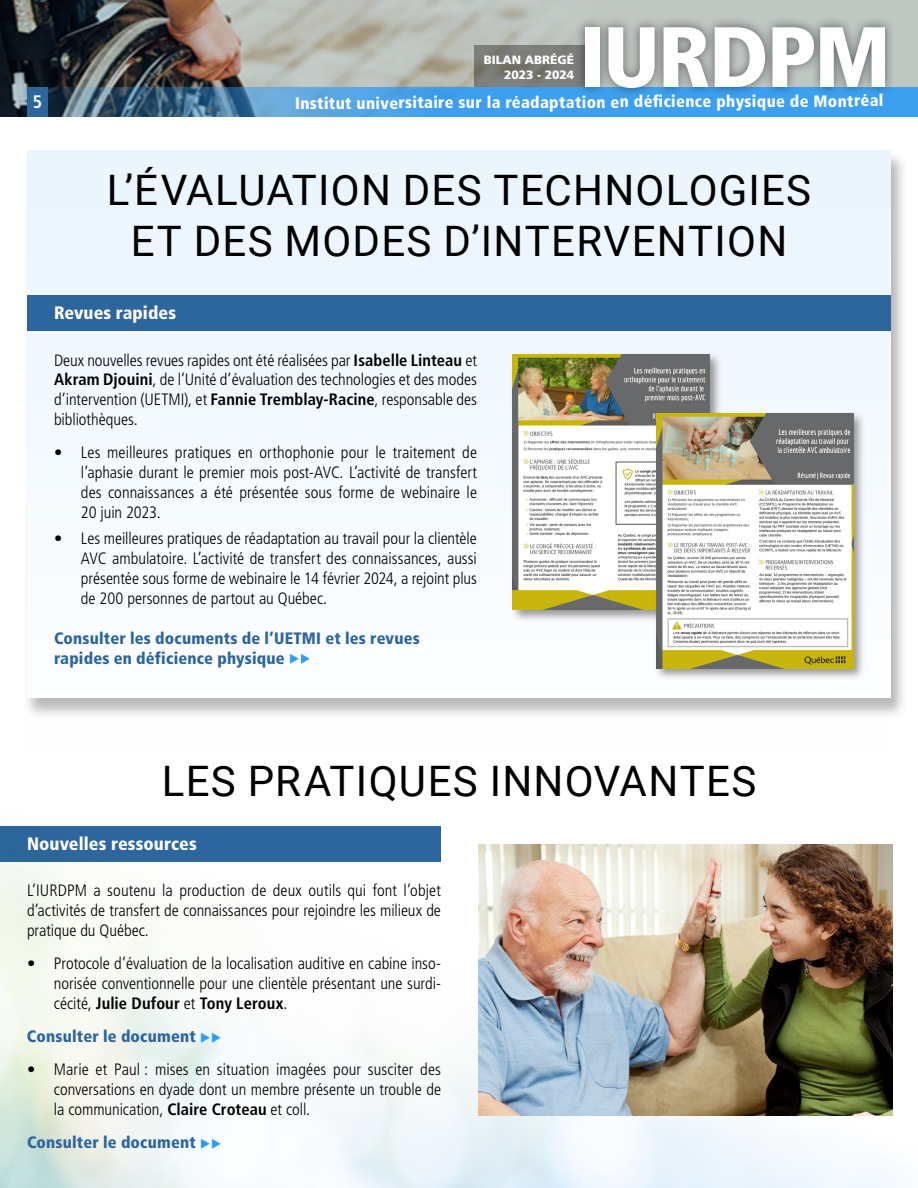
<style>
.page{position:relative;width:918px;height:1188px;background:#fff}
.page>*{position:absolute;margin:0;border:0;box-sizing:border-box;transform-origin:0 0}
.t1{font:900 condensed 85.5px "Frutiger LT Pro";letter-spacing:-.025em;color:#fff;scale:1.05 1}
.t2{font:42px/50.4px "Roboto";letter-spacing:.03em;color:#000;text-align:center}
.t3{font:700 condensed 18.15px "Frutiger LT Pro";color:#fff}
.t4{font:900 condensed 18px "Frutiger LT Pro";letter-spacing:.005em;color:#fff}
.t5{font:300 condensed 16.5px/19.8px "Frutiger LT Pro";letter-spacing:-.005em;color:#000;text-align:justify}
.t6{font:900 condensed 16.5px/19.8px "Frutiger LT Pro";letter-spacing:.01em;color:#2d659d}
.t7{font:900 condensed 16.5px "Frutiger LT Pro";letter-spacing:.015em;color:#fff}
.t8{font:900 12px/15px "Frutiger LT Pro";color:#fff;text-align:right}
.s1{font-weight:700}
.s2{color:#2f9cf5}
</style>
<div class="page">
<img style="left:0;top:0;width:918px;height:87px">
<svg style="left:0;top:87px;width:918px;height:30px;fill:#3da0e9"></svg>
<svg style="left:474px;top:46px;width:100px;height:41px;fill:#7b7e7a"></svg>
<div style="left:27px;top:87px;width:21px;height:30px;background:#2d659d"></div>
<div style="left:574px;top:16px;width:322px;height:82px;background:#000;opacity:.5"></div>
<img style="left:0;top:826px;width:893px;height:362px">
<div style="left:23px;top:151px;width:885px;height:568px;background:#000;opacity:.3"></div>
<div style="left:27px;top:151px;width:864px;height:601px;background:#f3f9fe"></div>
<div style="left:27px;top:295px;width:864px;height:36px;background:#2d659d"></div>
<div style="left:510px;top:352px;width:212px;height:270px;background:#7a7575;opacity:.75"></div>
<img style="left:513px;top:355px;width:197px;height:255px">
<div style="left:654px;top:411px;width:212px;height:270px;background:#7a7575;opacity:.75"></div>
<img style="left:656px;top:413px;width:197px;height:255px">
<img style="left:478px;top:845px;width:414px;height:270px">
<p class="t8" style="left:484px;top:52px;width:92px">BILAN ABRÉGÉ<br>2023 - 2024</p>
<h1 class="t1" style="left:579px;top:6px;width:299px">IURDPM</h1>
<p class="t3" style="left:33px;top:91px;width:11px">5</p>
<p class="t7" style="left:295px;top:92px;width:590px">Institut universitaire sur la réadaptation en déficience physique de Montréal</p>
<h2 class="t2" style="left:107px;top:164px;width:706px">L’ÉVALUATION DES TECHNOLOGIES<br>ET DES MODES D’INTERVENTION</h2>
<p class="t4" style="left:54px;top:302px;width:124px">Revues rapides</p>
<p class="t5" style="left:54px;top:350px;width:425px">Deux nouvelles revues rapides ont été réalisées par <span class="s1">Isabelle Linteau</span> et <span class="s1">Akram Djouini</span>, de l’Unité d’évaluation des technologies et des modes d’intervention (UETMI), et <span class="s1">Fannie Tremblay-Racine</span>, responsable des bibliothèques.</p>
<p class="t5" style="left:81px;top:443px;width:398px;text-indent:-27px">• Les meilleures pratiques en orthophonie pour le traitement de l’aphasie durant le premier mois post-AVC. L’activité de transfert des connaissances a été présentée sous forme de webinaire le 20 juin 2023.</p>
<p class="t5" style="left:81px;top:529px;width:398px;text-indent:-27px">• Les meilleures pratiques de réadaptation au travail pour la clientèle AVC ambulatoire. L’activité de transfert des connaissances, aussi présentée sous forme de webinaire le 14 février 2024, a rejoint plus de 200 personnes de partout au Québec.</p>
<p class="t6" style="left:54px;top:628px;width:367px">Consulter les documents de l’UETMI et les revues rapides en déficience physique <span class="s2">◆◆</span></p>
<h2 class="t2" style="left:162px;top:754px;width:596px">LES PRATIQUES INNOVANTES</h2>
<p class="t4" style="left:27px;top:832px;width:171px">Nouvelles ressources</p>
<p class="t5" style="left:27px;top:881px;width:416px">L’IURDPM a soutenu la production de deux outils qui font l’objet d’activités de transfert de connaissances pour rejoindre les milieux de pratique du Québec.</p>
<p class="t5" style="left:54px;top:954px;width:389px;text-indent:-27px">• Protocole d’évaluation de la localisation auditive en cabine inso&shy;norisée conventionnelle pour une clientèle présentant une surdi&shy;cécité, <span class="s1">Julie Dufour</span> et <span class="s1">Tony Leroux</span>.</p>
<p class="t6" style="left:27px;top:1026px;width:196px">Consulter le document <span class="s2">◆◆</span></p>
<p class="t5" style="left:54px;top:1060px;width:389px;text-indent:-27px">• Marie et Paul : mises en situation imagées pour susciter des conversations en dyade dont un membre présente un trouble de la communication, <span class="s1">Claire Croteau</span> et coll.</p>
<p class="t6" style="left:27px;top:1133px;width:196px">Consulter le document <span class="s2">◆◆</span></p>
</div>
